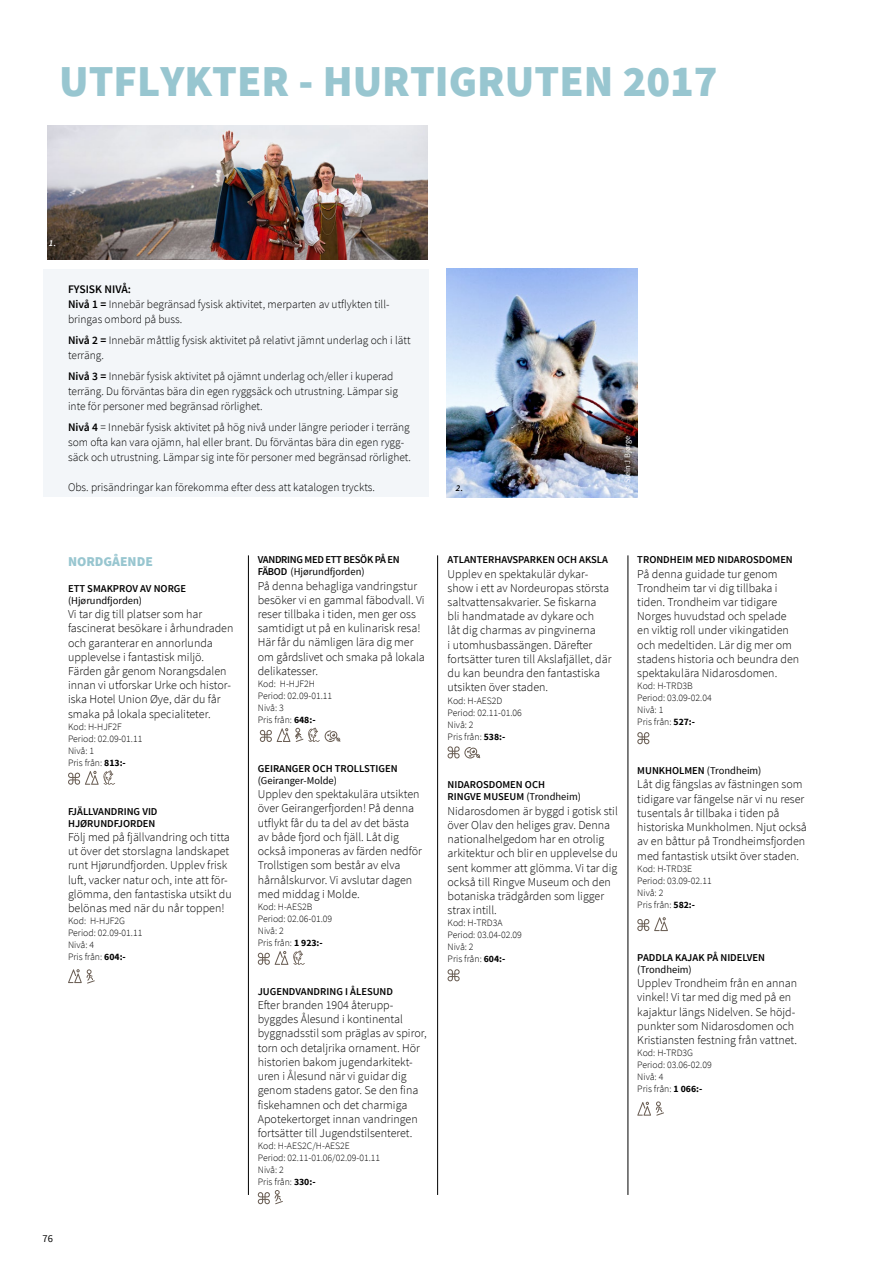
<style>
.page{position:relative;width:893px;height:1263px;background:#fff}
.page>*{position:absolute;margin:0;border:0;box-sizing:border-box;transform-origin:0 0}
.t1{font:900 43.95px "Source Sans Pro";color:#98c6d0}
.Excursions_Subtitle{font:900 13.5px "Source Sans Pro";color:#98c6d0}
.Excursions_Body{font:300 12px/14.2px "Source Sans Pro";color:#000}
.t2{font:300 11.55px/15px "Source Sans Pro";color:#000}
.Excursions_Subtitle-2{font:600 10.5px/12px "Source Sans Pro";color:#000}
.Excursions_Subtitle-3{font:600 10.5px/12px "Source Sans Pro";letter-spacing:-.03em;color:#000}
.Excursions_Subtitle-4{font:10.5px "Source Sans Pro";color:#000}
.Excursions_Pricing{font:300 9.75px "Source Sans Pro";color:#000}
.Excursions_Body-2{font:300 9.75px "Source Sans Pro";color:#000}
.Picture-no{font:italic 600 9px "Source Sans Pro";color:#fff}
.Picture-no-2{font:italic 600 9px "Source Sans Pro";color:#000}
.Photocredit_white{font:8.25px "Source Sans Pro";color:#fff}
.s1{font-weight:600}
.s2{font-weight:400}
.s3{font-weight:700}
</style>
<div class="page">
<img style="left:48px;top:126px;width:379px;height:133px">
<svg style="left:68px;top:770px;width:47px;height:15px"></svg>
<svg style="left:68px;top:969px;width:27px;height:14px"></svg>
<svg style="left:260px;top:728px;width:80px;height:14px"></svg>
<svg style="left:258px;top:950px;width:47px;height:15px"></svg>
<svg style="left:258px;top:1190px;width:25px;height:14px"></svg>
<svg style="left:448px;top:746px;width:32px;height:12px"></svg>
<svg style="left:448px;top:969px;width:12px;height:12px"></svg>
<svg style="left:637px;top:732px;width:12px;height:12px"></svg>
<svg style="left:637px;top:917px;width:31px;height:14px"></svg>
<svg style="left:637px;top:1101px;width:27px;height:15px"></svg>
<hr style="left:248px;top:555px;width:1px;height:640px;background:#000">
<hr style="left:628px;top:555px;width:1px;height:640px;background:#000">
<hr style="left:437px;top:555px;width:1px;height:640px;background:#000">
<div style="left:43px;top:269px;width:385px;height:228px;background:#f3f6f9"></div>
<img style="left:446px;top:269px;width:191px;height:228px">
<h1 class="t1" style="left:59px;top:53px;width:660px">UTFLYKTER - HURTIGRUTEN 2017</h1>
<p class="Picture-no" style="left:49px;top:237px;width:9px">1.</p>
<p class="t2" style="left:68px;top:282px;width:323px"><span class="s1">FYSISK NIVÅ:<br>Nivå 1 =</span> Innebär begränsad fysisk aktivitet, merparten av utflykten till&shy;bringas ombord på buss.</p>
<p class="t2" style="left:68px;top:333px;width:344px"><span class="s1">Nivå 2 =</span> Innebär måttlig fysisk aktivitet på relativt jämnt underlag och i lätt terräng.</p>
<p class="t2" style="left:68px;top:369px;width:331px"><span class="s1">Nivå 3 =</span> Innebär fysisk aktivitet på ojämnt underlag och/eller i kuperad terräng. Du förväntas bära din egen ryggsäck och utrustning. Lämpar sig inte för personer med begränsad rörlighet.</p>
<p class="t2" style="left:68px;top:420px;width:345px"><span class="s1">Nivå 4</span> = Innebär fysisk aktivitet på hög nivå under längre perioder i terräng som ofta kan vara ojämn, hal eller brant. Du förväntas bära din egen rygg&shy;säck och utrustning. Lämpar sig inte för personer med begränsad rörlighet.</p>
<p class="t2" style="left:68px;top:480px;width:309px">Obs. prisändringar kan förekomma efter dess att katalogen tryckts.</p>
<p class="Picture-no-2" style="left:456px;top:482px;width:9px">2.</p>
<p class="Photocredit_white" style="left:622px;top:491px;width:57px;rotate:-90deg">© Stein J Bjørge</p>
<p class="Excursions_Subtitle" style="left:68px;top:552px;width:86px">NORDGÅENDE</p>
<p class="Excursions_Subtitle-2" style="left:68px;top:582px;width:120px">ETT SMAKPROV AV NORGE <span class="s2">(Hjørundfjorden)</span></p>
<p class="Excursions_Body" style="left:68px;top:607px;width:167px">Vi tar dig till platser som har fascinerat besökare i århundraden och garanterar en annorlunda upplevelse i fantastisk miljö.<br>Färden går genom Norangsdalen innan vi utforskar Urke och histor&shy;iska Hotel Union Øye, där du får smaka på lokala specialiteter.</p>
<p class="Excursions_Pricing" style="left:68px;top:721px;width:55px">Kod: H-HJF2F</p>
<p class="Excursions_Pricing" style="left:68px;top:733px;width:76px">Period: 02.09-01.11</p>
<p class="Excursions_Pricing" style="left:68px;top:745px;width:28px">Nivå: 1</p>
<p class="Excursions_Pricing" style="left:68px;top:757px;width:59px">Pris från: <span class="s3">813:-</span></p>
<p class="Excursions_Subtitle-2" style="left:68px;top:805px;width:91px">FJÄLLVANDRING VID<br>HJØRUNDFJORDEN</p>
<p class="Excursions_Body" style="left:68px;top:830px;width:165px">Följ med på fjällvandring och titta ut över det storslagna landskapet runt Hjørundfjorden. Upplev frisk luft, vacker natur och, inte att för&shy;glömma, den fantastiska utsikt du belönas med när du når toppen!</p>
<p class="Excursions_Pricing" style="left:68px;top:915px;width:59px">Kod: H-HJF2G</p>
<p class="Excursions_Pricing" style="left:68px;top:927px;width:76px">Period: 02.09-01.11</p>
<p class="Excursions_Pricing" style="left:68px;top:939px;width:28px">Nivå: 4</p>
<p class="Excursions_Pricing" style="left:68px;top:951px;width:59px">Pris från: <span class="s3">604:-</span></p>
<p class="Excursions_Subtitle-4" style="left:43px;top:1232px;width:12px">76</p>
<p class="Excursions_Subtitle-3" style="left:258px;top:554px;width:143px">VANDRING MED ETT BESÖK PÅ EN<br>FÄBOD <span class="s2">(Hjørundfjorden)</span></p>
<p class="Excursions_Body" style="left:258px;top:578px;width:169px">På denna behagliga vandringstur besöker vi en gammal fäbodvall. Vi reser tillbaka i tiden, men ger oss samtidigt ut på en kulinarisk resa!<br>Här får du nämligen lära dig mer om gårdslivet och smaka på lokala delikatesser.</p>
<p class="Excursions_Pricing" style="left:258px;top:678px;width:59px">Kod: H-HJF2H</p>
<p class="Excursions_Pricing" style="left:258px;top:690px;width:76px">Period: 02.09-01.11</p>
<p class="Excursions_Pricing" style="left:258px;top:702px;width:28px">Nivå: 3</p>
<p class="Excursions_Pricing" style="left:258px;top:714px;width:59px">Pris från: <span class="s3">648:-</span></p>
<p class="Excursions_Subtitle-2" style="left:258px;top:763px;width:141px">GEIRANGER OCH TROLLSTIGEN <span class="s2">(Geiranger-Molde)</span></p>
<p class="Excursions_Body" style="left:258px;top:787px;width:166px">Upplev den spektakulära utsikten över Geirangerfjorden! På denna utflykt får du ta del av det bästa av både fjord och fjäll. Låt dig också imponeras av färden nedför<br>Trollstigen som består av elva hårnålskurvor. Vi avslutar dagen med middag i Molde.</p>
<p class="Excursions_Pricing" style="left:258px;top:901px;width:56px">Kod: H-AES2B</p>
<p class="Excursions_Pricing" style="left:258px;top:913px;width:76px">Period: 02.06-01.09</p>
<p class="Excursions_Pricing" style="left:258px;top:925px;width:28px">Nivå: 2</p>
<p class="Excursions_Pricing" style="left:258px;top:937px;width:67px">Pris från: <span class="s3">1 923:-</span></p>
<p class="Excursions_Subtitle-2" style="left:258px;top:985px;width:137px">JUGENDVANDRING I ÅLESUND</p>
<p class="Excursions_Body" style="left:258px;top:998px;width:170px">Efter branden 1904 återupp&shy;byggdes Ålesund i kontinental byggnadsstil som präglas av spiror, torn och detaljrika ornament. Hör historien bakom jugendarkitekt&shy;uren i Ålesund när vi guidar dig genom stadens gator. Se den fina fiskehamnen och det charmiga<br>Apotekertorget innan vandringen fortsätter till Jugendstilsenteret.</p>
<p class="Excursions_Pricing" style="left:258px;top:1140px;width:94px">Kod: H-AES2C/H-AES2E</p>
<p class="Excursions_Pricing" style="left:258px;top:1152px;width:124px">Period: 02.11-01.06/02.09-01.11</p>
<p class="Excursions_Pricing" style="left:258px;top:1164px;width:28px">Nivå: 2</p>
<p class="Excursions_Pricing" style="left:258px;top:1176px;width:59px">Pris från: <span class="s3">330:-</span></p>
<p class="Excursions_Subtitle-2" style="left:448px;top:554px;width:162px">ATLANTERHAVSPARKEN OCH AKSLA</p>
<p class="Excursions_Body" style="left:448px;top:566px;width:166px">Upplev en spektakulär dykar&shy;show i ett av Nordeuropas största saltvattensakvarier. Se fiskarna<br>bli handmatade av dykare och<br>låt dig charmas av pingvinerna<br>i utomhusbassängen. Därefter fortsätter turen till Akslafjället, där du kan beundra den fantastiska utsikten över staden.</p>
<p class="Excursions_Pricing" style="left:448px;top:694px;width:56px">Kod: H-AES2D</p>
<p class="Excursions_Pricing" style="left:448px;top:706px;width:76px">Period: 02.11-01.06</p>
<p class="Excursions_Pricing" style="left:448px;top:718px;width:28px">Nivå: 2</p>
<p class="Excursions_Pricing" style="left:448px;top:730px;width:59px">Pris från: <span class="s3">538:-</span></p>
<p class="Excursions_Subtitle-2" style="left:448px;top:779px;width:135px">NIDAROSDOMEN OCH<br>RINGVE MUSEUM <span class="s2">(Trondheim)</span></p>
<p class="Excursions_Body" style="left:448px;top:803px;width:172px">Nidarosdomen är byggd i gotisk stil över Olav den heliges grav. Denna nationalhelgedom har en otrolig arkitektur och blir en upplevelse du sent kommer att glömma. Vi tar dig också till Ringve Museum och den botaniska trädgården som ligger strax intill.</p>
<p class="Excursions_Pricing" style="left:448px;top:917px;width:57px">Kod: H-TRD3A</p>
<p class="Excursions_Pricing" style="left:448px;top:929px;width:76px">Period: 03.04-02.09</p>
<p class="Excursions_Pricing" style="left:448px;top:941px;width:28px">Nivå: 2</p>
<p class="Excursions_Pricing" style="left:448px;top:953px;width:59px">Pris från: <span class="s3">604:-</span></p>
<p class="Excursions_Subtitle-2" style="left:637px;top:554px;width:157px">TRONDHEIM MED NIDAROSDOMEN</p>
<p class="Excursions_Body" style="left:637px;top:566px;width:163px">På denna guidade tur genom<br>Trondheim tar vi dig tillbaka i tiden. Trondheim var tidigare<br>Norges huvudstad och spelade en viktig roll under vikingatiden och medeltiden. Lär dig mer om stadens historia och beundra den spektakulära Nidarosdomen.</p>
<p class="Excursions_Pricing" style="left:637px;top:680px;width:57px">Kod: H-TRD3B</p>
<p class="Excursions_Pricing" style="left:637px;top:692px;width:76px">Period: 03.09-02.04</p>
<p class="Excursions_Pricing" style="left:637px;top:704px;width:28px">Nivå: 1</p>
<p class="Excursions_Pricing" style="left:637px;top:716px;width:59px">Pris från: <span class="s3">527:-</span></p>
<p class="Excursions_Subtitle-4" style="left:637px;top:764px;width:126px"><span class="s1">MUNKHOLMEN</span> (Trondheim)</p>
<p class="Excursions_Body" style="left:637px;top:777px;width:171px">Låt dig fängslas av fästningen som tidigare var fängelse när vi nu reser tusentals år tillbaka i tiden på historiska Munkholmen. Njut också av en båttur på Trondheimsfjorden med fantastisk utsikt över staden.</p>
<p class="Excursions_Body-2" style="left:637px;top:862px;width:56px">Kod: H-TRD3E</p>
<p class="Excursions_Body-2" style="left:637px;top:874px;width:76px">Period: 03.09-02.11</p>
<p class="Excursions_Body-2" style="left:637px;top:886px;width:28px">Nivå: 2</p>
<p class="Excursions_Body-2" style="left:637px;top:898px;width:59px">Pris från: <span class="s3">582:-</span></p>
<p class="Excursions_Subtitle-2" style="left:637px;top:952px;width:129px">PADDLA KAJAK PÅ NIDELVEN <span class="s2">(Trondheim)</span></p>
<p class="Excursions_Body" style="left:637px;top:976px;width:161px">Upplev Trondheim från en annan vinkel! Vi tar med dig med på en kajaktur längs Nidelven. Se höjd&shy;punkter som Nidarosdomen och<br>Kristiansten festning från vattnet.</p>
<p class="Excursions_Pricing" style="left:637px;top:1047px;width:57px">Kod: H-TRD3G</p>
<p class="Excursions_Pricing" style="left:637px;top:1059px;width:76px">Period: 03.06-02.09</p>
<p class="Excursions_Pricing" style="left:637px;top:1071px;width:28px">Nivå: 4</p>
<p class="Excursions_Pricing" style="left:637px;top:1083px;width:67px">Pris från: <span class="s3">1 066:-</span></p>
</div>
